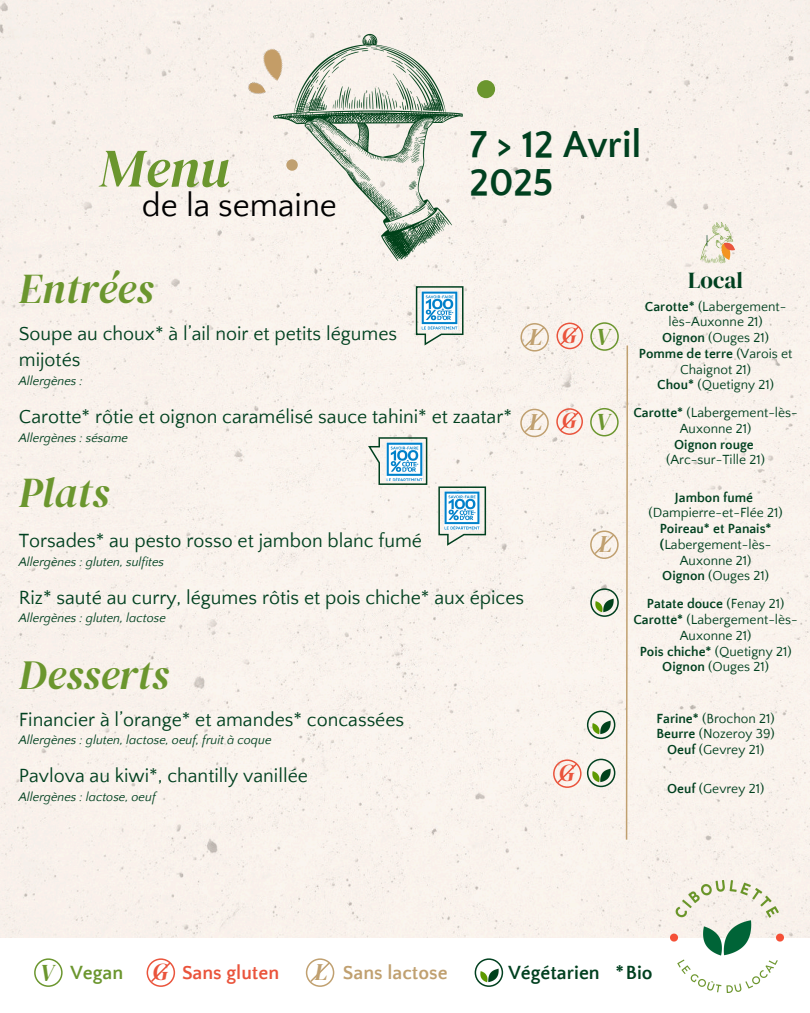
<style>
.page{position:relative;width:810px;height:1013px;background:#fff}
.page>*{position:absolute;margin:0;border:0;box-sizing:border-box;transform-origin:0 0}
.t1{font:italic 54px "DM Serif Display";color:#6b962e}
.t2{font:italic 42px "DM Serif Display";color:#6b962e}
.t3{font:700 38.6px/38.2px "Quattrocento Sans";color:#00401f}
.t4{font:32.9px "Quattrocento Sans";color:#000}
.t5{font:italic 23.9px "DM Serif Display";color:#c0a070}
.t6{font:italic 23.9px "DM Serif Display";color:#6b962e}
.t7{font:italic 23.9px "DM Serif Display";color:#ea543c}
.t8{font:23px "DM Serif Display";color:#00401f}
.t9{font:italic 22.4px "DM Serif Display";color:#ea543c}
.t10{font:19.6px/26.2px "Quattrocento Sans";color:#00401f}
.t11{font:700 19.6px "Quattrocento Sans";color:#00401f}
.t12{font:700 19.6px "Quattrocento Sans";color:#c0a070}
.t13{font:700 19.6px "Quattrocento Sans";color:#ea543c}
.t14{font:700 19.6px "Quattrocento Sans";color:#6b962e}
.t15{font:13.6px/15.8px "Quattrocento Sans";color:#00401f;text-align:center}
.t16{font:700 13.6px "Quattrocento Sans";color:#00401f}
.t17{font:italic 12.6px "Quattrocento Sans";color:#00401f}
.s1{font-size:22.4px;color:#ea543c}
.s2{color:#6b962e}
.s3{font-weight:700}
</style>
<div class="page">
<div style="left:0;top:0;width:810px;height:937px;background:#faf2eb"></div>
<img style="left:671px;top:880px;width:112px;height:112px">
<img style="left:236px;top:16px;width:264px;height:263px">
<svg style="left:147px;top:958px;width:28px;height:28px"></svg>
<svg style="left:306px;top:958px;width:28px;height:28px"></svg>
<svg style="left:481px;top:958px;width:16px;height:3px"></svg>
<img style="left:475px;top:961px;width:28px;height:26px">
<svg style="left:34px;top:958px;width:29px;height:28px"></svg>
<img style="left:680px;top:214px;width:72px;height:61px">
<svg style="left:625px;top:344px;width:4px;height:497px;background:#e3d3bd"></svg>
<img style="left:246px;top:78px;width:20px;height:22px">
<div style="left:286px;top:159px;width:12px;height:12px;background:#c0a070;border-radius:50%"></div>
<img style="left:252px;top:44px;width:39px;height:39px">
<div style="left:477px;top:80px;width:18px;height:18px;background:#6b962e;border-radius:50%"></div>
<img style="left:588px;top:788px;width:27px;height:1px">
<svg style="left:368px;top:437px;width:59px;height:48px"></svg>
<svg style="left:587px;top:710px;width:28px;height:29px"></svg>
<img style="left:588px;top:713px;width:27px;height:28px">
<svg style="left:416px;top:286px;width:48px;height:59px"></svg>
<svg style="left:556px;top:408px;width:27px;height:27px"></svg>
<svg style="left:520px;top:408px;width:29px;height:29px"></svg>
<svg style="left:590px;top:530px;width:29px;height:29px"></svg>
<svg style="left:590px;top:588px;width:29px;height:29px"></svg>
<img style="left:591px;top:591px;width:28px;height:28px">
<svg style="left:438px;top:486px;width:48px;height:59px"></svg>
<svg style="left:590px;top:408px;width:29px;height:28px"></svg>
<svg style="left:556px;top:322px;width:27px;height:27px"></svg>
<svg style="left:520px;top:323px;width:29px;height:28px"></svg>
<svg style="left:590px;top:322px;width:29px;height:29px"></svg>
<svg style="left:553px;top:758px;width:62px;height:30px"></svg>
<h1 class="t1" style="left:99px;top:130px;width:132px">Menu</h1>
<h3 class="t4" style="left:142px;top:188px;width:197px">de la semaine</h3>
<h2 class="t2" style="left:19px;top:259px;width:136px">Entrées</h2>
<h3 class="t10" style="left:19px;top:321px;width:380px">Soupe au choux* à l’ail noir et petits légumes mijotés</h3>
<p class="t17" style="left:19px;top:374px;width:65px">Allergènes :</p>
<h3 class="t3" style="left:470px;top:126px;width:174px">7 &gt; 12 Avril<br>2025</h3>
<h3 class="t8" style="left:688px;top:264px;width:56px">Local</h3>
<h3 class="t5" style="left:529px;top:320px;width:83px">L<span class="s1">G</span><span class="s2">V</span></h3>
<p class="t15" style="left:639px;top:298px;width:155px"><span class="s3">Carotte*</span> (Labergement&shy;lès-Auxonne 21)<br><span class="s3">Oignon</span> (Ouges 21)<br><span class="s3">Pomme de terre</span> (Varois et<br>Chaignot 21)<br><span class="s3">Chou*</span> (Quetigny 21)</p>
<h3 class="t10" style="left:19px;top:404px;width:495px">Carotte* rôtie et oignon caramélisé sauce tahini* et zaatar*</h3>
<p class="t17" style="left:19px;top:431px;width:111px">Allergènes : sésame</p>
<h3 class="t5" style="left:529px;top:405px;width:14px">L</h3>
<h3 class="t9" style="left:562px;top:405px;width:16px">G</h3>
<h3 class="t6" style="left:596px;top:405px;width:16px">V</h3>
<p class="t15" style="left:633px;top:405px;width:166px"><span class="s3">Carotte*</span> (Labergement-lès-<br>Auxonne 21)</p>
<p class="t16" style="left:674px;top:437px;width:81px">Oignon rouge</p>
<p class="t15" style="left:666px;top:452px;width:100px">(Arc-sur-Tille 21)</p>
<h2 class="t2" style="left:19px;top:464px;width:91px">Plats</h2>
<h3 class="t10" style="left:19px;top:528px;width:405px">Torsades* au pesto rosso et jambon blanc fumé</h3>
<p class="t17" style="left:19px;top:555px;width:147px">Allergènes : gluten, sulfites</p>
<h3 class="t10" style="left:19px;top:584px;width:507px">Riz* sauté au curry, légumes rôtis et pois chiche* aux épices</h3>
<p class="t17" style="left:19px;top:611px;width:149px">Allergènes : gluten, lactose</p>
<h2 class="t2" style="left:19px;top:645px;width:151px">Desserts</h2>
<h3 class="t5" style="left:599px;top:527px;width:14px">L</h3>
<p class="t16" style="left:675px;top:490px;width:80px">Jambon fumé</p>
<p class="t15" style="left:649px;top:505px;width:136px">(Dampierre-et-Flée 21)</p>
<p class="t15" style="left:660px;top:521px;width:113px"><span class="s3">Poireau* et Panais* (</span>Labergement-lès-<br>Auxonne 21)<br><span class="s3">Oignon</span> (Ouges 21)</p>
<p class="t15" style="left:633px;top:596px;width:166px"><span class="s3">Patate douce</span> (Fenay 21)<br><span class="s3">Carotte*</span> (Labergement-lès-<br>Auxonne 21)<br><span class="s3">Pois chiche*</span> (Quetigny 21)<br><span class="s3">Oignon</span> (Ouges 21)</p>
<h3 class="t10" style="left:19px;top:706px;width:387px">Financier à l’orange* et amandes* concassées</h3>
<p class="t17" style="left:19px;top:733px;width:254px">Allergènes : gluten, lactose, oeuf, fruit à coque</p>
<h3 class="t10" style="left:19px;top:763px;width:291px">Pavlova au kiwi*, chantilly vanillée</h3>
<p class="t17" style="left:19px;top:790px;width:138px">Allergènes : lactose, oeuf</p>
<h3 class="t7" style="left:559px;top:756px;width:17px">G</h3>
<p class="t15" style="left:656px;top:710px;width:120px"><span class="s3">Farine*</span> (Brochon 21)<br><span class="s3">Beurre</span> (Nozeroy 39)<br><span class="s3">Oeuf</span> (Gevrey 21)</p>
<p class="t15" style="left:667px;top:781px;width:99px"><span class="s3">Oeuf</span> (Gevrey 21)</p>
<h3 class="t6" style="left:40px;top:956px;width:16px">V</h3>
<h3 class="t7" style="left:152px;top:955px;width:17px">G</h3>
<h3 class="t5" style="left:315px;top:955px;width:14px">L</h3>
<h3 class="t14" style="left:71px;top:962px;width:54px">Vegan</h3>
<h3 class="t13" style="left:182px;top:962px;width:99px">Sans gluten</h3>
<h3 class="t12" style="left:343px;top:962px;width:106px">Sans lactose</h3>
<h3 class="t11" style="left:508px;top:962px;width:146px">Végétarien *Bio</h3>
</div>
